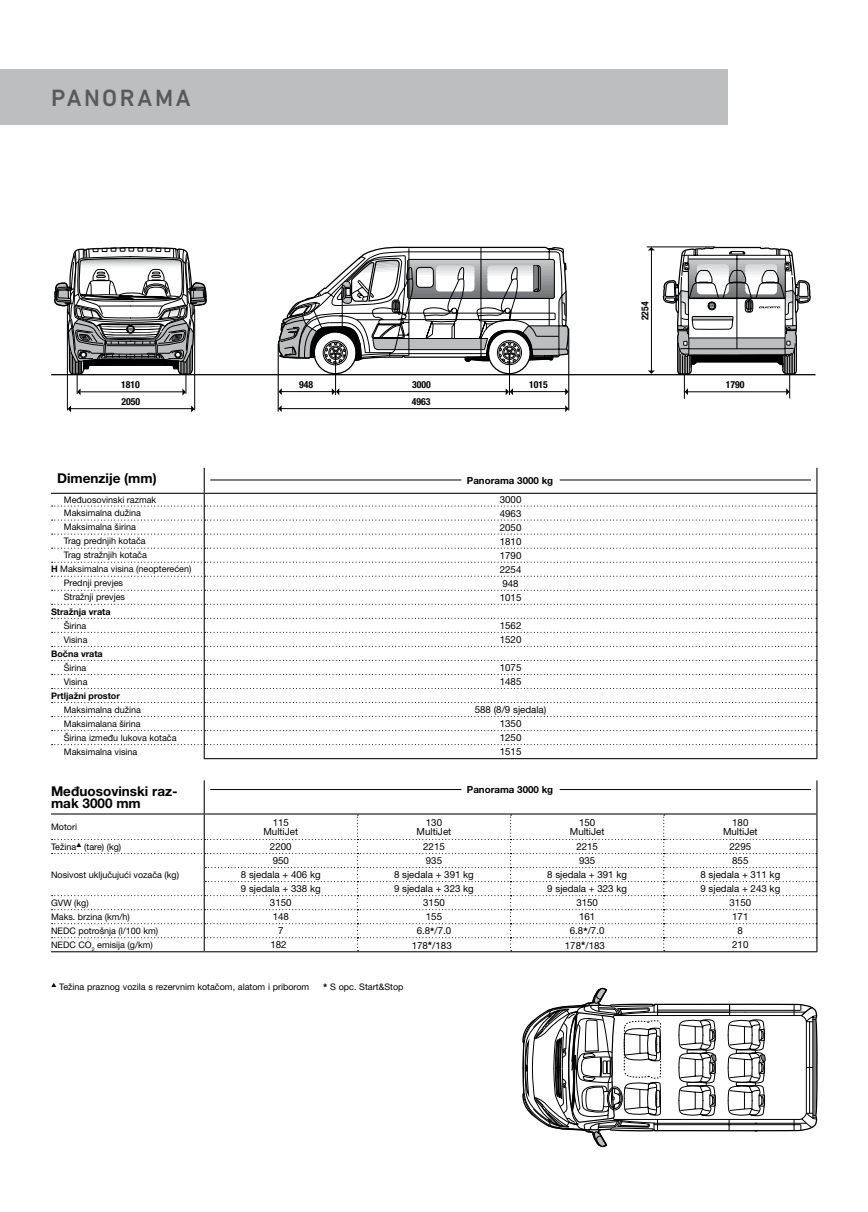
<style>
.page{position:relative;width:868px;height:1212px;background:#fff}
.page>*{position:absolute;margin:0;border:0;box-sizing:border-box;transform-origin:0 0}
.t1{font:500 24px "DIN Next LT Pro";letter-spacing:.115em;color:#58595b}
.t2{font:700 13.5px/12px "Helvetica Neue LT Pro";color:#000}
.t3{font:9.75px/9px "Helvetica Neue LT Pro";color:#000;text-align:center}
.t4{font:700 condensed 9.75px/17px "Helvetica Neue LT Pro";color:#000}
.t5{font:700 9.75px "Helvetica Neue LT Pro";color:#000}
.t6{font:9px "Helvetica Neue LT Pro";color:#000}
.t7{font:700 9px "Helvetica Neue LT Pro";color:#000}
.s1{font-weight:700}
.s2{font-weight:700;font-size:10.5px}
</style>
<div class="page">
<hr style="left:51px;top:374px;width:764px;height:1px;background:#000">
<hr style="left:194px;top:309px;width:1px;height:101px;background:#000">
<hr style="left:67px;top:309px;width:1px;height:101px;background:#000">
<hr style="left:71px;top:408px;width:121px;height:1px;background:#000">
<hr style="left:646px;top:247px;width:69px;height:1px;background:#000">
<svg style="left:54px;top:247px;width:153px;height:149px"></svg>
<svg style="left:68px;top:405px;width:3px;height:7px"></svg>
<svg style="left:191px;top:405px;width:3px;height:7px"></svg>
<svg style="left:662px;top:246px;width:149px;height:153px"></svg>
<hr style="left:651px;top:249px;width:1px;height:122px;background:#000">
<svg style="left:647px;top:247px;width:7px;height:3px"></svg>
<svg style="left:648px;top:370px;width:6px;height:4px"></svg>
<hr style="left:512px;top:391px;width:54px;height:1px;background:#000">
<hr style="left:281px;top:391px;width:51px;height:1px;background:#000">
<hr style="left:568px;top:329px;width:1px;height:81px;background:#000">
<hr style="left:278px;top:344px;width:1px;height:68px;background:#000">
<svg style="left:277px;top:246px;width:292px;height:131px"></svg>
<hr style="left:335px;top:353px;width:1px;height:42px;background:#000">
<hr style="left:509px;top:353px;width:1px;height:42px;background:#000">
<hr style="left:337px;top:391px;width:169px;height:1px;background:#000">
<hr style="left:281px;top:408px;width:284px;height:1px;background:#000">
<svg style="left:278px;top:405px;width:3px;height:7px"></svg>
<svg style="left:565px;top:405px;width:3px;height:7px"></svg>
<svg style="left:565px;top:388px;width:3px;height:7px"></svg>
<svg style="left:505px;top:388px;width:8px;height:7px"></svg>
<svg style="left:332px;top:388px;width:7px;height:7px"></svg>
<svg style="left:278px;top:388px;width:4px;height:7px"></svg>
<svg style="left:522px;top:987px;width:296px;height:161px"></svg>
<hr style="left:51px;top:493px;width:153px;height:1px;background:#000">
<hr style="left:204px;top:758px;width:613px;height:1px;background:#000">
<svg style="left:52px;top:468px;width:765px;height:290px"></svg>
<hr style="left:210px;top:480px;width:600px;height:1px;background:#000">
<div style="left:461px;top:471px;width:98px;height:16px;background:#fff"></div>
<hr style="left:816px;top:780px;width:1px;height:33px;background:#000">
<hr style="left:204px;top:780px;width:1px;height:33px;background:#000">
<hr style="left:51px;top:813px;width:153px;height:1px;background:#000">
<hr style="left:204px;top:813px;width:153px;height:1px;background:#000">
<hr style="left:357px;top:813px;width:153px;height:1px;background:#000">
<hr style="left:510px;top:813px;width:153px;height:1px;background:#000">
<hr style="left:663px;top:813px;width:154px;height:1px;background:#000">
<svg style="left:52px;top:814px;width:765px;height:137px"></svg>
<hr style="left:51px;top:951px;width:153px;height:1px;background:#000">
<hr style="left:204px;top:951px;width:153px;height:1px;background:#000">
<hr style="left:357px;top:951px;width:153px;height:1px;background:#000">
<hr style="left:510px;top:951px;width:153px;height:1px;background:#000">
<hr style="left:663px;top:951px;width:154px;height:1px;background:#000">
<hr style="left:210px;top:789px;width:600px;height:1px;background:#000">
<div style="left:461px;top:780px;width:98px;height:17px;background:#fff"></div>
<div style="left:0;top:69px;width:727px;height:55px;background:#bcbec0"></div>
<hr style="left:867px;top:69px;width:1px;height:55px;background:#bcbec0">
<h1 class="t1" style="left:51px;top:84px;width:141px">PANORAMA</h1>
<p class="t4" style="left:121px;top:376px;width:20px">1810<br>2050</p>
<p class="t4" style="left:636px;top:320px;width:20px;rotate:-90deg">2254</p>
<p class="t4" style="left:529px;top:376px;width:20px">1015</p>
<p class="t4" style="left:299px;top:376px;width:16px">948</p>
<p class="t4" style="left:412px;top:376px;width:20px">3000</p>
<p class="t4" style="left:725px;top:376px;width:20px">1790</p>
<p class="t4" style="left:412px;top:393px;width:20px">4963</p>
<h2 class="t2" style="left:57px;top:472px;width:101px">Dimenzije (mm)</h2>
<p class="t5" style="left:467px;top:474px;width:88px">Panorama 3000 kg</p>
<p class="t6" style="left:64px;top:494px;width:94px">Međuosovinski razmak</p>
<p class="t3" style="left:499px;top:495px;width:23px">3000</p>
<p class="t6" style="left:64px;top:507px;width:79px">Maksimalna dužina</p>
<p class="t3" style="left:499px;top:508px;width:23px">4963</p>
<p class="t6" style="left:64px;top:521px;width:74px">Maksimalna širina</p>
<p class="t3" style="left:499px;top:522px;width:23px">2050</p>
<p class="t6" style="left:64px;top:536px;width:83px">Trag prednjih kotača</p>
<p class="t3" style="left:499px;top:536px;width:23px">1810</p>
<p class="t6" style="left:64px;top:550px;width:84px">Trag stražnjih kotača</p>
<p class="t3" style="left:499px;top:550px;width:23px">1790</p>
<p class="t6" style="left:51px;top:564px;width:142px"><span class="s1">H</span> Maksimalna visina (neopterećen)</p>
<p class="t3" style="left:499px;top:564px;width:23px">2254</p>
<p class="t6" style="left:64px;top:578px;width:61px">Prednji prevjes</p>
<p class="t3" style="left:502px;top:578px;width:18px">948</p>
<p class="t6" style="left:64px;top:592px;width:63px">Stražnji prevjes</p>
<p class="t3" style="left:499px;top:592px;width:23px">1015</p>
<p class="t7" style="left:51px;top:606px;width:61px">Stražnja vrata</p>
<p class="t6" style="left:64px;top:620px;width:24px">Širina</p>
<p class="t3" style="left:499px;top:621px;width:23px">1562</p>
<p class="t6" style="left:64px;top:634px;width:25px">Visina</p>
<p class="t3" style="left:499px;top:635px;width:23px">1520</p>
<p class="t7" style="left:51px;top:648px;width:53px">Bočna vrata</p>
<p class="t6" style="left:64px;top:662px;width:24px">Širina</p>
<p class="t3" style="left:499px;top:663px;width:23px">1075</p>
<p class="t6" style="left:64px;top:676px;width:25px">Visina</p>
<p class="t3" style="left:499px;top:677px;width:23px">1485</p>
<p class="t7" style="left:51px;top:690px;width:70px">Prtljažni prostor</p>
<p class="t6" style="left:64px;top:704px;width:79px">Maksimalna dužina</p>
<p class="t3" style="left:474px;top:705px;width:73px">588 (8/9 sjedala)</p>
<p class="t6" style="left:64px;top:718px;width:78px">Maksimalana širina</p>
<p class="t3" style="left:499px;top:719px;width:23px">1350</p>
<p class="t6" style="left:64px;top:732px;width:114px">Širina između lukova kotača</p>
<p class="t3" style="left:499px;top:733px;width:23px">1250</p>
<p class="t6" style="left:64px;top:746px;width:75px">Maksimalna visina</p>
<p class="t3" style="left:499px;top:747px;width:23px">1515</p>
<h2 class="t2" style="left:51px;top:785px;width:128px">Međuosovinski raz&shy;mak 3000 mm</h2>
<p class="t5" style="left:467px;top:784px;width:88px">Panorama 3000 kg</p>
<p class="t6" style="left:51px;top:821px;width:28px">Motori</p>
<p class="t3" style="left:263px;top:817px;width:36px">115<br>MultiJet</p>
<p class="t3" style="left:416px;top:817px;width:36px">130<br>MultiJet</p>
<p class="t3" style="left:569px;top:817px;width:36px">150<br>MultiJet</p>
<p class="t3" style="left:723px;top:817px;width:36px">180<br>MultiJet</p>
<p class="t6" style="left:51px;top:841px;width:72px">Težina<sup>E</sup> (tare) (kg)</p>
<p class="t3" style="left:270px;top:842px;width:23px">2200</p>
<p class="t3" style="left:423px;top:842px;width:23px">2215</p>
<p class="t3" style="left:576px;top:842px;width:23px">2215</p>
<p class="t3" style="left:729px;top:842px;width:23px">2295</p>
<p class="t6" style="left:51px;top:869px;width:129px">Nosivost uključujući vozača (kg)</p>
<p class="t3" style="left:272px;top:856px;width:18px">950</p>
<p class="t3" style="left:426px;top:856px;width:18px">935</p>
<p class="t3" style="left:579px;top:856px;width:18px">935</p>
<p class="t3" style="left:732px;top:856px;width:18px">855</p>
<p class="t3" style="left:241px;top:870px;width:81px">8 sjedala + 406 kg</p>
<p class="t3" style="left:394px;top:870px;width:81px">8 sjedala + 391 kg</p>
<p class="t3" style="left:547px;top:870px;width:81px">8 sjedala + 391 kg</p>
<p class="t3" style="left:700px;top:870px;width:81px">8 sjedala + 311 kg</p>
<p class="t3" style="left:241px;top:884px;width:81px">9 sjedala + 338 kg</p>
<p class="t3" style="left:394px;top:884px;width:81px">9 sjedala + 323 kg</p>
<p class="t3" style="left:547px;top:884px;width:81px">9 sjedala + 323 kg</p>
<p class="t3" style="left:700px;top:884px;width:81px">9 sjedala + 243 kg</p>
<p class="t6" style="left:51px;top:897px;width:39px">GVW (kg)</p>
<p class="t3" style="left:270px;top:898px;width:23px">3150</p>
<p class="t3" style="left:423px;top:898px;width:23px">3150</p>
<p class="t3" style="left:576px;top:898px;width:23px">3150</p>
<p class="t3" style="left:729px;top:898px;width:23px">3150</p>
<p class="t6" style="left:51px;top:911px;width:80px">Maks. brzina (km/h)</p>
<p class="t3" style="left:272px;top:912px;width:18px">148</p>
<p class="t3" style="left:426px;top:912px;width:18px">155</p>
<p class="t3" style="left:579px;top:912px;width:18px">161</p>
<p class="t3" style="left:732px;top:912px;width:18px">171</p>
<p class="t6" style="left:51px;top:925px;width:109px">NEDC potrošnja (l/100 km)</p>
<p class="t3" style="left:278px;top:926px;width:7px">7</p>
<p class="t3" style="left:416px;top:926px;width:36px">6.8<span class="s2">*</span>/7.0</p>
<p class="t3" style="left:569px;top:926px;width:36px">6.8<span class="s2">*</span>/7.0</p>
<p class="t3" style="left:737px;top:926px;width:7px">8</p>
<p class="t6" style="left:51px;top:939px;width:103px">NEDC CO<sub>2</sub> emisija (g/km)</p>
<p class="t3" style="left:270px;top:940px;width:18px">182</p>
<p class="t3" style="left:411px;top:940px;width:42px">178<span class="s2">*</span>/183</p>
<p class="t3" style="left:564px;top:940px;width:42px">178<span class="s2">*</span>/183</p>
<p class="t3" style="left:732px;top:940px;width:18px">210</p>
<p class="t6" style="left:51px;top:981px;width:260px"><sup>E</sup> Težina praznog vozila s rezervnim kotačom, alatom i priborom</p>
<p class="t6" style="left:323px;top:981px;width:82px"><span class="s2">*</span> S opc. Start&amp;Stop</p>
</div>
